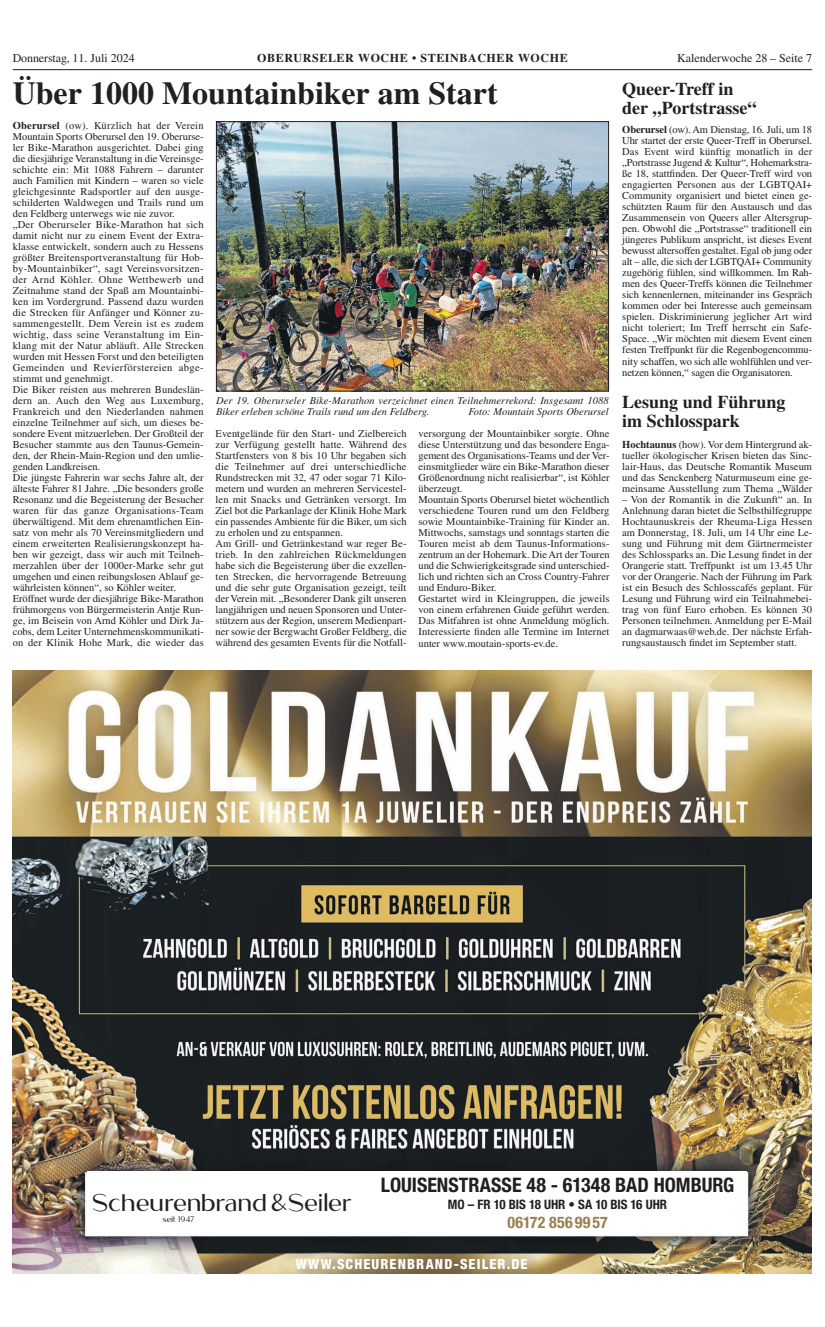
<style>
.page{position:relative;width:825px;height:1327px;background:#fff}
.page>*{position:absolute;margin:0;border:0;box-sizing:border-box;transform-origin:0 0}
.t1{font:700 32px "Times LT Std";color:#231f20}
.t2{font:24.1px "Megante Personal Use Only";color:#231f20}
.t3{font:700 condensed 20px "Helvetica Neue LT Std";color:#231f20}
.t4{font:700 18px/19px "Times LT Std";color:#231f20}
.t5{font:700 condensed 16px "Helvetica Neue LT Std";letter-spacing:.015em;color:#9a8050}
.t6{font:800 condensed 14px "Helvetica Neue LT Std";letter-spacing:.08em;color:#fff}
.t7{font:700 condensed 13px "Helvetica Neue LT Std";letter-spacing:-.005em;color:#231f20}
.t8{font:12px "Times LT Std";color:#231f20}
.t9{font:700 12px "Times LT Std";letter-spacing:.05em;color:#231f20}
.t10{font:10.5px/11px "Times LT Std";color:#231f20;text-align:justify}
.t11{font:italic 10.5px/11px "Times LT Std";color:#231f20}
.t12{font:8px "Megante Personal Use Only";color:#231f20}
.s1{font-weight:700}
</style>
<div class="page">
<hr style="left:13px;top:69px;width:799px;height:1px;background:#231f20">
<img style="left:13px;top:670px;width:798px;height:603px">
<div style="left:87px;top:1171px;width:659px;height:62px;background:#fff"></div>
<img style="left:218px;top:123px;width:389px;height:266px">
<div style="left:216px;top:121px;width:393px;height:270px;border:1px solid #231f20"></div>
<p class="t8" style="left:13px;top:51px;width:124px">Donnerstag, 11. Juli 2024</p>
<p class="t9" style="left:257px;top:51px;width:312px">OBERURSELER WOCHE • STEINBACHER WOCHE</p>
<p class="t8" style="left:677px;top:51px;width:137px">Kalenderwoche 28 – Seite 7</p>
<h1 class="t1" style="left:13px;top:75px;width:486px">Über 1000 Mountainbiker am Start</h1>
<p class="t10" style="left:13px;top:120px;width:193px;text-align:left"><span class="s1">Oberursel</span> (ow). Kürzlich hat der Verein Mountain Sports Oberursel den 19. Oberurse&shy;ler Bike-Marathon ausgerichtet. Dabei ging die diesjährige Veranstaltung in die Vereinsge&shy;schichte ein: Mit 1088 Fahrern – darunter auch Familien mit Kindern – waren so viele gleichgesinnte Radsportler auf den ausge&shy;schilderten Waldwegen und Trails rund um den Feldberg unterwegs wie nie zuvor.<br>„Der Oberurseler Bike-Marathon hat sich damit nicht nur zu einem Event der Extra&shy;klasse entwickelt, sondern auch zu Hessens größter Breitensportveranstaltung für Hob&shy;by-Mountainbiker“, sagt Vereinsvorsitzen&shy;der Arnd Köhler. Ohne Wettbewerb und Zeitnahme stand der Spaß am Mountainbi&shy;ken im Vordergrund. Passend dazu wurden die Strecken für Anfänger und Könner zu&shy;sammengestellt. Dem Verein ist es zudem wichtig, dass seine Veranstaltung im Ein&shy;klang mit der Natur abläuft. Alle Strecken wurden mit Hessen Forst und den beteiligten Gemeinden und Revierförstereien abge&shy;stimmt und genehmigt.<br>Die Biker reisten aus mehreren Bundeslän&shy;dern an. Auch den Weg aus Luxemburg, Frankreich und den Niederlanden nahmen einzelne Teilnehmer auf sich, um dieses be&shy;sondere Event mitzuerleben. Der Großteil der Besucher stammte aus den Taunus-Gemein&shy;den, der Rhein-Main-Region und den umlie&shy;genden Landkreisen.<br>Die jüngste Fahrerin war sechs Jahre alt, der älteste Fahrer 81 Jahre. „Die besonders große Resonanz und die Begeisterung der Besucher waren für das ganze Organisations-Team überwältigend. Mit dem ehrenamtlichen Ein&shy;satz von mehr als 70 Vereinsmitgliedern und einem erweiterten Realisierungskonzept ha&shy;ben wir gezeigt, dass wir auch mit Teilneh&shy;merzahlen über der 1000er-Marke sehr gut umgehen und einen reibungslosen Ablauf ge&shy;währleisten können“, so Köhler weiter.<br>Eröffnet wurde der diesjährige Bike-Marathon frühmorgens von Bürgermeisterin Antje Run&shy;ge, im Beisein von Arnd Köhler und Dirk Ja&shy;cobs, dem Leiter Unternehmenskommunikati&shy;on der Klinik Hohe Mark, die wieder das</p>
<p class="t11" style="left:216px;top:395px;width:394px">Der 19. Oberurseler Bike-Marathon verzeichnet einen Teilnehmerrekord: Insgesamt 1088<br>Biker erleben schöne Trails rund um den Feldberg.</p>
<p class="t11" style="left:468px;top:406px;width:142px">Foto: Mountain Sports Oberursel</p>
<p class="t10" style="left:216px;top:428px;width:193px;text-align:left">Eventgelände für den Start- und Zielbereich zur Verfügung gestellt hatte. Während des Startfensters von 8 bis 10 Uhr begaben sich die Teilnehmer auf drei unterschiedliche Rundstrecken mit 32, 47 oder sogar 71 Kilo&shy;metern und wurden an mehreren Servicestel&shy;len mit Snacks und Getränken versorgt. Im Ziel bot die Parkanlage der Klinik Hohe Mark ein passendes Ambiente für die Biker, um sich zu erholen und zu entspannen.<br>Am Grill- und Getränkestand war reger Be&shy;trieb. In den zahlreichen Rückmeldungen habe sich die Begeisterung über die exzellen&shy;ten Strecken, die hervorragende Betreuung und die sehr gute Organisation gezeigt, teilt der Verein mit. „Besonderer Dank gilt unseren langjährigen und neuen Sponsoren und Unter&shy;stützern aus der Region, unserem Medienpart&shy;ner sowie der Bergwacht Großer Feldberg, die während des gesamten Events für die Notfall-</p>
<p class="t10" style="left:418px;top:428px;width:193px;text-align:left">versorgung der Mountainbiker sorgte. Ohne diese Unterstützung und das besondere Enga&shy;gement des Organisations-Teams und der Ver&shy;einsmitglieder wäre ein Bike-Marathon dieser Größenordnung nicht realisierbar“, ist Köhler überzeugt.<br>Mountain Sports Oberursel bietet wöchentlich verschiedene Touren rund um den Feldberg sowie Mountainbike-Training für Kinder an.<br>Mittwochs, samstags und sonntags starten die Touren meist ab dem Taunus-Informations&shy;zentrum an der Hohemark. Die Art der Touren und die Schwierigkeitsgrade sind unterschied&shy;lich und richten sich an Cross Country-Fahrer und Enduro-Biker.<br>Gestartet wird in Kleingruppen, die jeweils von einem erfahrenen Guide geführt werden.<br>Das Mitfahren ist ohne Anmeldung möglich.<br>Interessierte finden alle Termine im Internet unter www.moutain-sports-ev.de.</p>
<h3 class="t4" style="left:622px;top:79px;width:136px">Queer-Treff in der „Portstrasse“</h3>
<p class="t10" style="left:622px;top:124px;width:192px"><span class="s1">Oberursel</span> (ow). Am Dienstag, 16. Juli, um 18<br>Uhr startet der erste Queer-Treff in Oberursel.<br>Das Event wird künftig monatlich in der „Portstrasse Jugend &amp; Kultur“, Hohemarkstra&shy;ße 18, stattfinden. Der Queer-Treff wird von engagierten Personen aus der LGBTQAI+ Community organisiert und bietet einen ge&shy;schützten Raum für den Austausch und das Zusammensein von Queers aller Altersgrup&shy;pen. Obwohl die „Portstrasse“ traditionell ein jüngeres Publikum anspricht, ist dieses Event bewusst altersoffen gestaltet. Egal ob jung oder alt – alle, die sich der LGBTQAI+ Community zugehörig fühlen, sind willkommen. Im Rah&shy;men des Queer-Treffs können die Teilnehmer sich kennenlernen, miteinander ins Gespräch kommen oder bei Interesse auch gemeinsam spielen. Diskriminierung jeglicher Art wird nicht toleriert; Im Treff herrscht ein Safe-Space. „Wir möchten mit diesem Event einen festen Treffpunkt für die Regenbogencommu&shy;nity schaffen, wo sich alle wohlfühlen und ver&shy;netzen können,“ sagen die Organisatoren.</p>
<h3 class="t4" style="left:622px;top:392px;width:165px">Lesung und Führung im Schlosspark</h3>
<p class="t10" style="left:622px;top:439px;width:192px"><span class="s1">Hochtaunus</span> (how). Vor dem Hintergrund ak&shy;tueller ökologischer Krisen bieten das Sinc&shy;lair-Haus, das Deutsche Romantik Museum und das Senckenberg Naturmuseum eine ge&shy;meinsame Ausstellung zum Thema „Wälder</p>
<p class="t10" style="left:622px;top:494px;width:191px">– Von der Romantik in die Zukunft“ an. In Anlehnung daran bietet die Selbsthilfegruppe Hochtaunuskreis der Rheuma-Liga Hessen am Donnerstag, 18. Juli, um 14 Uhr eine Le&shy;sung und Führung mit dem Gärtnermeister des Schlossparks an. Die Lesung findet in der Orangerie statt. Treffpunkt ist um 13.45 Uhr vor der Orangerie. Nach der Führung im Park ist ein Besuch des Schlosscafés geplant. Für Lesung und Führung wird ein Teilnahmebei&shy;trag von fünf Euro erhoben. Es können 30<br>Personen teilnehmen. Anmeldung per E-Mail an dagmarwaas@web.de. Der nächste Erfah&shy;rungsaustausch findet im September statt.</p>
<h3 class="t3" style="left:381px;top:1172px;width:355px">LOUISENSTRASSE 48 - 61348 BAD HOMBURG</h3>
<p class="t7" style="left:448px;top:1196px;width:221px">MO – FR 10 BIS 18 UHR • SA 10 BIS 16 UHR</p>
<h3 class="t5" style="left:507px;top:1213px;width:102px">06172 856 99 57</h3>
<h3 class="t6" style="left:296px;top:1255px;width:233px">WWW.SCHEURENBRAND-SEILER.DE</h3>
<h2 class="t2" style="left:93px;top:1191px;width:262px">Scheurenbrand &amp;Seiler</h2>
<p class="t12" style="left:163px;top:1215px;width:34px">seit 1947</p>
</div>
